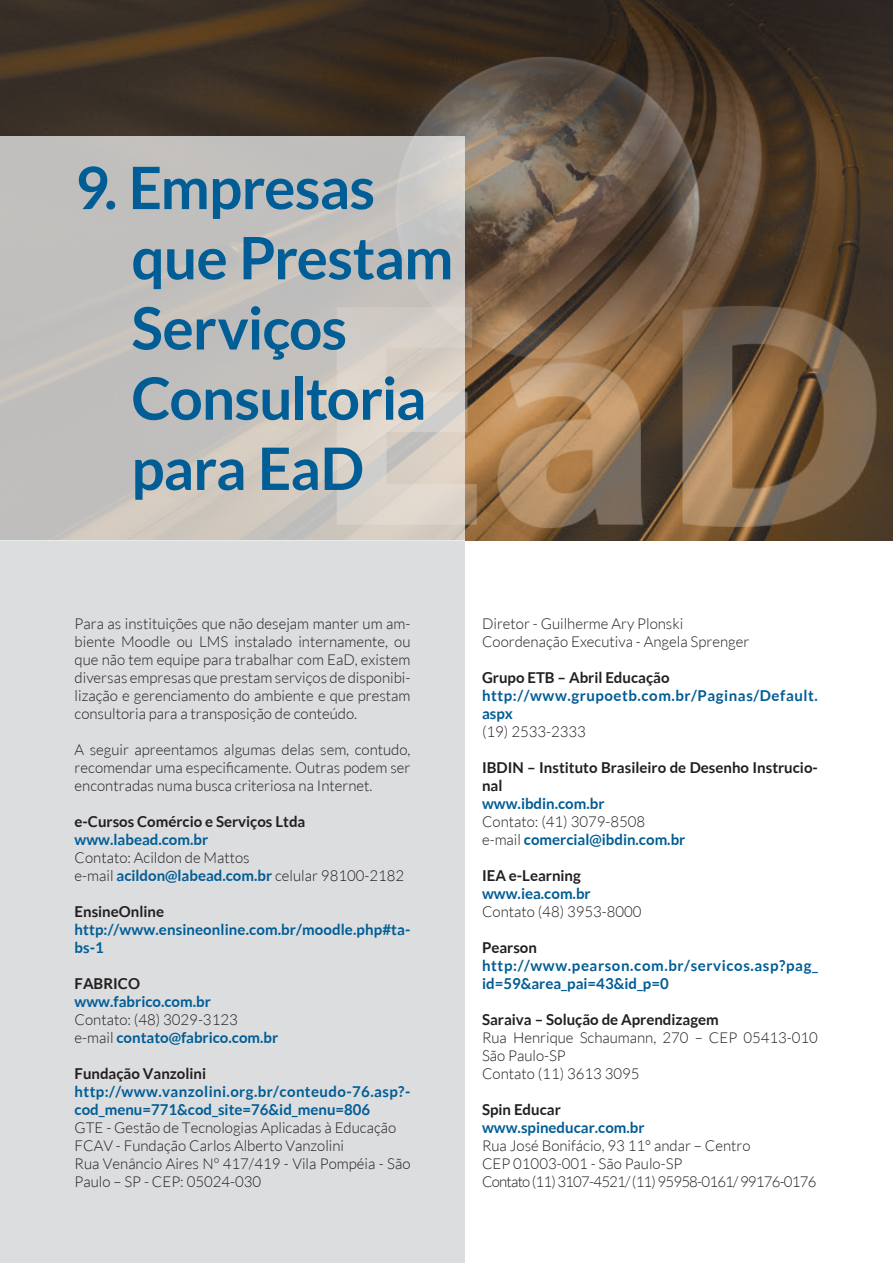
<style>
.page{position:relative;width:893px;height:1263px;background:#fff}
.page>*{position:absolute;margin:0;border:0;box-sizing:border-box;transform-origin:0 0}
.t1{font:700 58.5px "Lato";letter-spacing:-.015em;color:#005d95}
.t2{font:300 15px/18px "Lato";color:#231f20}
.t3{font:700 15px/18px "Lato";color:#231f20}
.t4{font:700 15px/18px "Lato";color:#005d95}
.t5{font:700 15px/18px "Lato";letter-spacing:.04em;color:#005d95}
.t6{font:700 15px/18px "Lato";letter-spacing:.025em;color:#005d95}
.t7{font:300 15px "Lato";letter-spacing:-.05em;color:#231f20}
.s1{font-weight:700;color:#005d95}
.s2{font-weight:300;color:#231f20}
</style>
<div class="page">
<img style="left:0;top:0;width:893px;height:540px">
<div style="left:0;top:540px;width:464px;height:723px;background:#dcdddf"></div>
<svg style="left:0;top:136px;width:465px;height:404px;background:#c7c3bf"></svg>
<p class="t1" style="left:75px;top:154px;width:302px">9. Empresas</p>
<p class="t1" style="left:131px;top:224px;width:323px">que Prestam</p>
<p class="t1" style="left:131px;top:295px;width:217px">Serviços</p>
<p class="t1" style="left:131px;top:365px;width:296px">Consultoria</p>
<p class="t1" style="left:131px;top:435px;width:234px">para EaD</p>
<p class="t2" style="left:75px;top:615px;width:337px;text-align:justify">Para as instituições que não desejam manter um am&shy;biente Moodle ou LMS instalado internamente, ou que não tem equipe para trabalhar com EaD, existem diversas empresas que prestam serviços de disponibi&shy;lização e gerenciamento do ambiente e que prestam consultoria para a transposição de conteúdo.</p>
<p class="t2" style="left:75px;top:741px;width:337px;text-align:justify">A seguir apreentamos algumas delas sem, contudo, recomendar uma especificamente. Outras podem ser encontradas numa busca criteriosa na Internet.</p>
<p class="t3" style="left:75px;top:813px;width:232px">e-Cursos Comércio e Serviços Ltda</p>
<p class="t4" style="left:75px;top:831px;width:135px">www.labead.com.br</p>
<p class="t2" style="left:75px;top:849px;width:177px">Contato: Acildon de Mattos</p>
<p class="t2" style="left:75px;top:867px;width:331px">e-mail <span class="s1">acildon@labead.com.br</span> celular 98100-2182</p>
<p class="t3" style="left:75px;top:903px;width:91px">EnsineOnline</p>
<p class="t4" style="left:75px;top:921px;width:337px">http://www.ensineonline.com.br/moodle.php#ta&shy;bs-1</p>
<p class="t3" style="left:75px;top:975px;width:67px">FABRICO</p>
<p class="t4" style="left:75px;top:993px;width:138px">www.fabrico.com.br</p>
<p class="t2" style="left:75px;top:1011px;width:165px">Contato: (48) 3029-3123</p>
<p class="t4" style="left:75px;top:1029px;width:205px"><span class="s2">e-mail</span> contato@fabrico.com.br</p>
<p class="t3" style="left:75px;top:1065px;width:133px">Fundação Vanzolini</p>
<p class="t6" style="left:75px;top:1083px;width:337px">http://www.vanzolini.org.br/conteudo-76.asp?- cod_menu=771&amp;cod_site=76&amp;id_menu=806</p>
<p class="t2" style="left:75px;top:1119px;width:323px">GTE - Gestão de Tecnologias Aplicadas à Educação</p>
<p class="t2" style="left:75px;top:1137px;width:271px">FCAV - Fundação Carlos Alberto Vanzolini</p>
<p class="t2" style="left:75px;top:1155px;width:337px">Rua Venâncio Aires Nº 417/419 - Vila Pompéia - São<br>Paulo – SP - CEP: 05024-030</p>
<p class="t2" style="left:482px;top:615px;width:203px">Diretor - Guilherme Ary Plonski</p>
<p class="t2" style="left:482px;top:633px;width:269px">Coordenação Executiva - Angela Sprenger</p>
<p class="t3" style="left:482px;top:669px;width:189px">Grupo ETB – Abril Educação</p>
<p class="t5" style="left:482px;top:687px;width:337px">http://www.grupoetb.com.br/Paginas/Default. aspx</p>
<p class="t2" style="left:482px;top:723px;width:105px">(19) 2533-2333</p>
<p class="t3" style="left:482px;top:759px;width:337px">IBDIN – Instituto Brasileiro de Desenho Instrucio&shy;nal</p>
<p class="t4" style="left:482px;top:795px;width:124px">www.ibdin.com.br</p>
<p class="t2" style="left:482px;top:813px;width:165px">Contato: (41) 3079-8508</p>
<p class="t4" style="left:482px;top:831px;width:205px"><span class="s2">e-mail</span> comercial@ibdin.com.br</p>
<p class="t3" style="left:482px;top:867px;width:100px">IEA e-Learning</p>
<p class="t4" style="left:482px;top:885px;width:110px">www.iea.com.br</p>
<p class="t2" style="left:482px;top:903px;width:161px">Contato (48) 3953-8000</p>
<p class="t3" style="left:482px;top:939px;width:56px">Pearson</p>
<p class="t5" style="left:482px;top:957px;width:337px">http://www.pearson.com.br/servicos.asp?pag_ id=59&amp;area_pai=43&amp;id_p=0</p>
<p class="t3" style="left:482px;top:1011px;width:238px">Saraiva – Solução de Aprendizagem</p>
<p class="t2" style="left:482px;top:1029px;width:337px">Rua Henrique Schaumann, 270 – CEP 05413-010<br>São Paulo-SP</p>
<p class="t2" style="left:482px;top:1065px;width:159px">Contato (11) 3613 3095</p>
<p class="t3" style="left:482px;top:1101px;width:80px">Spin Educar</p>
<p class="t4" style="left:482px;top:1119px;width:164px">www.spineducar.com.br</p>
<p class="t2" style="left:482px;top:1137px;width:270px">Rua José Bonifácio, 93 11° andar – Centro<br>CEP 01003-001 - São Paulo-SP</p>
<p class="t7" style="left:482px;top:1174px;width:336px">Contato (11) 3107-4521/ (11) 95958-0161/ 99176-0176</p>
</div>
